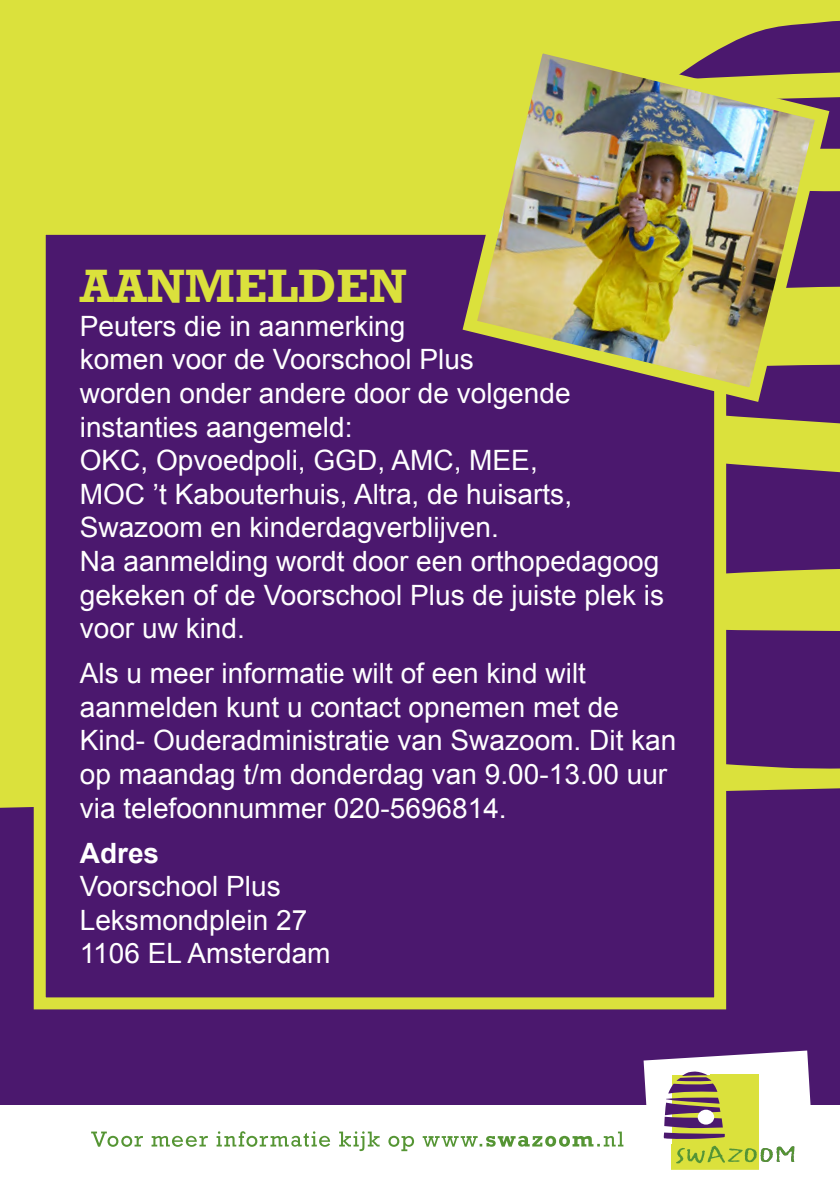
<style>
.page{position:relative;width:840px;height:1191px;background:#fff}
.page>*{position:absolute;margin:0;border:0;box-sizing:border-box;transform-origin:0 0}
.t1{font:700 48px "Rockwell";color:#dbe13c}
.t2{font:28px/33.6px "Arial";color:#fff}
.t3{font:700 28px "Arial";color:#fff}
</style>
<div class="page">
<div style="left:0;top:0;width:839px;height:1191px;background:#dbe13c"></div>
<div style="left:0;top:788px;width:839px;height:317px;background:#4b186e"></div>
<svg style="left:726px;top:364px;width:113px;height:60px"></svg>
<svg style="left:726px;top:463px;width:113px;height:111px;background:#55266a"></svg>
<div style="left:726px;top:629px;width:113px;height:140px;background:#4b186e"></div>
<div style="left:725px;top:827px;width:114px;height:89px;background:#4b186e"></div>
<svg style="left:757px;top:20px;width:82px;height:53px"></svg>
<div style="left:40px;top:229px;width:679px;height:774px;background:#4b186e"></div>
<div style="left:34px;top:223px;width:691px;height:786px;border:12px solid #dbe13c"></div>
<div style="left:0;top:1105px;width:839px;height:86px;background:#fff"></div>
<svg style="left:643px;top:1050px;width:170px;height:120px"></svg>
<svg style="left:91px;top:1131px;width:532px;height:20px"></svg>
<img style="left:455px;top:32px;width:381px;height:377px">
<h1 class="t1" style="left:80px;top:257px;width:328px">AANMELDEN</h1>
<p class="t2" style="left:80px;top:309px;width:585px">Peuters die in aanmerking<br>komen voor de Voorschool Plus<br>worden onder andere door de volgende instanties aangemeld:<br>OKC, Opvoedpoli, GGD, AMC, MEE,<br>MOC ’t Kabouterhuis, Altra, de huisarts,<br>Swazoom en kinderdagverblijven.<br>Na aanmelding wordt door een orthopedagoog gekeken of de Voorschool Plus de juiste plek is voor uw kind.</p>
<p class="t2" style="left:80px;top:657px;width:597px">Als u meer informatie wilt of een kind wilt aanmelden kunt u contact opnemen met de Kind- Ouderadministratie van Swazoom. Dit kan op maandag t/m donderdag van 9.00-13.00 uur via telefoonnummer 020-5696814.</p>
<p class="t3" style="left:80px;top:834px;width:81px">Adres</p>
<p class="t2" style="left:80px;top:869px;width:252px">Voorschool Plus<br>Leksmondplein 27<br>1106 EL Amsterdam</p>
</div>
